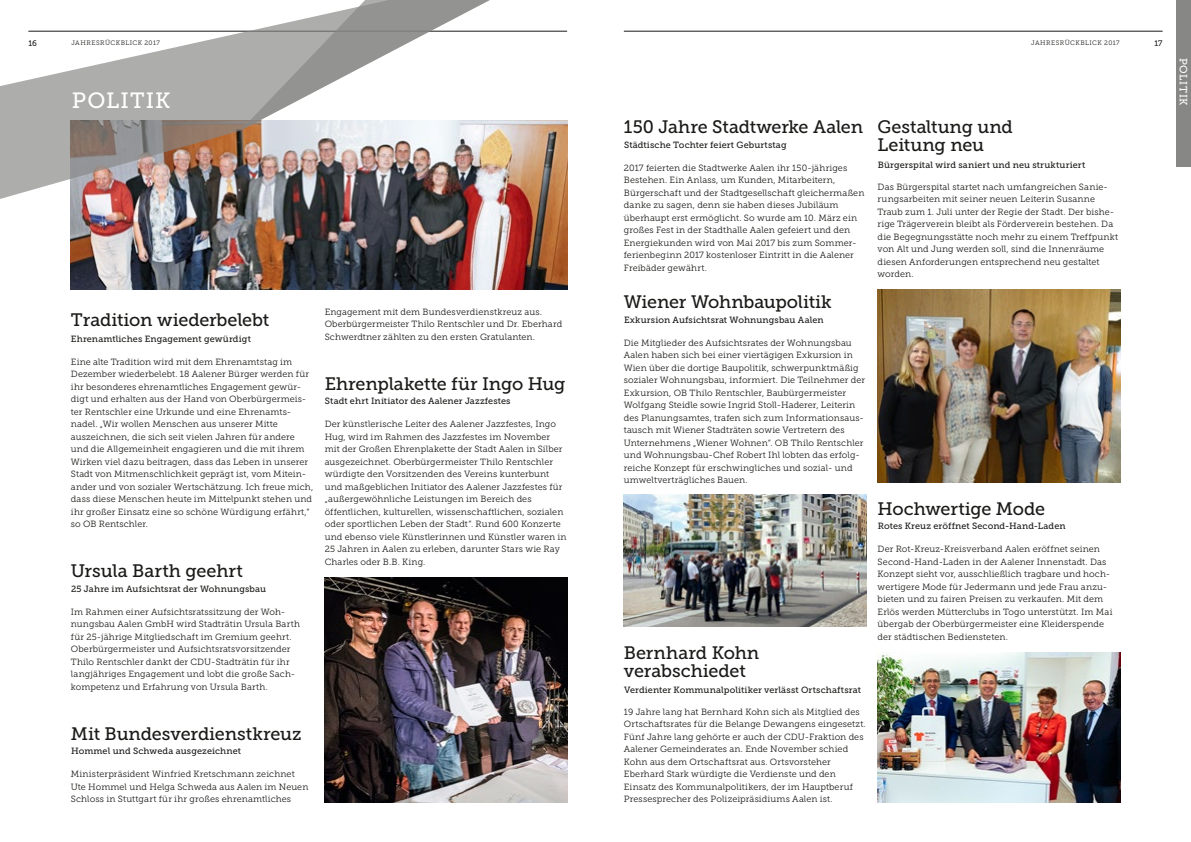
<style>
.page{position:relative;width:1191px;height:842px;background:#fff}
.page>*{position:absolute;margin:0;border:0;box-sizing:border-box;transform-origin:0 0}
.t1{font:22px "Museo Slab 500";letter-spacing:.05em;color:#fff}
.t2{font:18px/18px "Museo Slab 500";letter-spacing:-.01em;color:#1a1a18}
.t3{font:10.5px "Museo Slab 500";letter-spacing:.06em;color:#fff}
.t4{font:9px/12.5px "Museo Slab 300";letter-spacing:.01em;color:#1a1a18}
.t5{font:9px "Museo Slab 500";letter-spacing:.01em;color:#1a1a18}
.t6{font:8px "Museo Slab 500";color:#1a1a18}
.t7{font:6.5px "Museo Slab 300";letter-spacing:.065em;color:#1a1a18}
</style>
<div class="page">
<hr style="left:624px;top:31px;width:538px;height:1px;background:#1a1a18">
<img style="left:71px;top:131px;width:496px;height:159px">
<img style="left:624px;top:495px;width:242px;height:131px">
<img style="left:877px;top:289px;width:243px;height:194px">
<img style="left:325px;top:577px;width:242px;height:225px">
<div style="left:1176px;top:0;width:15px;height:167px;background:#878786"></div>
<img style="left:0;top:30px;width:563px;height:183px">
<svg style="left:240px;top:0;width:395px;height:131px"></svg>
<img style="left:877px;top:652px;width:243px;height:150px">
<p class="t6" style="left:28px;top:38px;width:10px">16</p>
<p class="t7" style="left:71px;top:39px;width:90px">JAHRESRÜCKBLICK 2017</p>
<p class="t7" style="left:1031px;top:39px;width:90px">JAHRESRÜCKBLICK 2017</p>
<p class="t6" style="left:1154px;top:38px;width:10px">17</p>
<h1 class="t1" style="left:72px;top:88px;width:100px">POLITIK</h1>
<h2 class="t2" style="left:71px;top:310px;width:200px">Tradition wiederbelebt</h2>
<p class="t5" style="left:71px;top:334px;width:181px">Ehrenamtliches Engagement gewürdigt</p>
<p class="t4" style="left:71px;top:355px;width:244px">Eine alte Tradition wird mit dem Ehrenamtstag im Dezember wiederbelebt. 18 Aalener Bürger werden für ihr besonderes ehrenamtliches Engagement gewür&shy;digt und erhalten aus der Hand von Oberbürgermeis&shy;ter Rentschler eine Urkunde und eine Ehrenamts&shy;nadel. „Wir wollen Menschen aus unserer Mitte auszeichnen, die sich seit vielen Jahren für andere und die Allgemeinheit engagieren und die mit ihrem Wirken viel dazu beitragen, dass das Leben in unserer Stadt von Mitmenschlichkeit geprägt ist, vom Mitein&shy;ander und von sozialer Wertschätzung. Ich freue mich, dass diese Menschen heute im Mittelpunkt stehen und ihr großer Einsatz eine so schöne Würdigung erfährt,“ so OB Rentschler.</p>
<h2 class="t2" style="left:71px;top:562px;width:174px">Ursula Barth geehrt</h2>
<p class="t5" style="left:71px;top:584px;width:196px">25 Jahre im Aufsichtsrat der Wohnungsbau</p>
<p class="t4" style="left:71px;top:605px;width:230px">Im Rahmen einer Aufsichtsratssitzung der Woh&shy;nungsbau Aalen GmbH wird Stadträtin Ursula Barth für 25-jährige Mitgliedschaft im Gremium geehrt.<br>Oberbürgermeister und Aufsichtsratsvorsitzender Thilo Rentschler dankt der CDU-Stadträtin für ihr langjähriges Engagement und lobt die große Sach&shy;kompetenz und Erfahrung von Ursula Barth.</p>
<h2 class="t2" style="left:71px;top:724px;width:232px">Mit Bundesverdienstkreuz</h2>
<p class="t5" style="left:71px;top:746px;width:171px">Hommel und Schweda ausgezeichnet</p>
<p class="t4" style="left:71px;top:768px;width:239px">Ministerpräsident Winfried Kretschmann zeichnet<br>Ute Hommel und Helga Schweda aus Aalen im Neuen<br>Schloss in Stuttgart für ihr großes ehrenamtliches</p>
<p class="t4" style="left:325px;top:305px;width:239px">Engagement mit dem Bundesverdienstkreuz aus.<br>Oberbürgermeister Thilo Rentschler und Dr. Eberhard<br>Schwerdtner zählten zu den ersten Gratulanten.</p>
<h2 class="t2" style="left:325px;top:374px;width:242px">Ehrenplakette für Ingo Hug</h2>
<p class="t5" style="left:325px;top:396px;width:187px">Stadt ehrt Initiator des Aalener Jazzfestes</p>
<p class="t4" style="left:325px;top:418px;width:243px">Der künstlerische Leiter des Aalener Jazzfestes, Ingo Hug, wird im Rahmen des Jazzfestes im November mit der Großen Ehrenplakette der Stadt Aalen in Silber ausgezeichnet. Oberbürgermeister Thilo Rentschler würdigte den Vorsitzenden des Vereins kunterbunt und maßgeblichen Initiator des Aalener Jazzfestes für „außergewöhnliche Leistungen im Bereich des öffentlichen, kulturellen, wissenschaftlichen, sozialen oder sportlichen Leben der Stadt“. Rund 600 Konzerte und ebenso viele Künstlerinnen und Künstler waren in 25 Jahren in Aalen zu erleben, darunter Stars wie Ray Charles oder B.B. King.</p>
<h2 class="t2" style="left:624px;top:118px;width:241px">150 Jahre Stadtwerke Aalen</h2>
<p class="t5" style="left:624px;top:140px;width:164px">Städtische Tochter feiert Geburtstag</p>
<p class="t4" style="left:624px;top:161px;width:242px">2017 feierten die Stadtwerke Aalen ihr 150-jähriges Bestehen. Ein Anlass, um Kunden, Mitarbeitern, Bürgerschaft und der Stadtgesellschaft gleichermaßen danke zu sagen, denn sie haben dieses Jubiläum überhaupt erst ermöglicht. So wurde am 10. März ein großes Fest in der Stadthalle Aalen gefeiert und den Energiekunden wird von Mai 2017 bis zum Sommer&shy;ferienbeginn 2017 kostenloser Eintritt in die Aalener Freibäder gewährt.</p>
<h2 class="t2" style="left:624px;top:293px;width:209px">Wiener Wohnbaupolitik</h2>
<p class="t5" style="left:624px;top:315px;width:201px">Exkursion Aufsichtsrat Wohnungsbau Aalen</p>
<p class="t4" style="left:624px;top:336px;width:243px">Die Mitglieder des Aufsichtsrates der Wohnungsbau Aalen haben sich bei einer viertägigen Exkursion in Wien über die dortige Baupolitik, schwerpunktmäßig sozialer Wohnungsbau, informiert. Die Teilnehmer der Exkursion, OB Thilo Rentschler, Baubürgermeister Wolfgang Steidle sowie Ingrid Stoll-Haderer, Leiterin des Planungsamtes, trafen sich zum Informationsaus&shy;tausch mit Wiener Stadträten sowie Vertretern des Unternehmens „Wiener Wohnen“. OB Thilo Rentschler und Wohnungsbau-Chef Robert Ihl lobten das erfolg&shy;reiche Konzept für erschwingliches und sozial- und umweltverträgliches Bauen.</p>
<h2 class="t2" style="left:624px;top:644px;width:137px">Bernhard Kohn verabschiedet</h2>
<p class="t5" style="left:624px;top:685px;width:238px">Verdienter Kommunalpolitiker verlässt Ortschaftsrat</p>
<p class="t4" style="left:624px;top:705px;width:243px">19 Jahre lang hat Bernhard Kohn sich als Mitglied des Ortschaftsrates für die Belange Dewangens eingesetzt.<br>Fünf Jahre lang gehörte er auch der CDU-Fraktion des Aalener Gemeinderates an. Ende November schied Kohn aus dem Ortschaftsrat aus. Ortsvorsteher Eberhard Stark würdigte die Verdienste und den Einsatz des Kommunalpolitikers, der im Hauptberuf Pressesprecher des Polizeipräsidiums Aalen ist.</p>
<h2 class="t2" style="left:877px;top:118px;width:137px">Gestaltung und<br>Leitung neu</h2>
<p class="t5" style="left:878px;top:159px;width:209px">Bürgerspital wird saniert und neu strukturiert</p>
<p class="t4" style="left:877px;top:180px;width:242px">Das Bürgerspital startet nach umfangreichen Sanie&shy;rungsarbeiten mit seiner neuen Leiterin Susanne Traub zum 1. Juli unter der Regie der Stadt. Der bishe&shy;rige Trägerverein bleibt als Förderverein bestehen. Da die Begegnungsstätte noch mehr zu einem Treffpunkt von Alt und Jung werden soll, sind die Innenräume diesen Anforderungen entsprechend neu gestaltet worden.</p>
<h2 class="t2" style="left:877px;top:499px;width:169px">Hochwertige Mode</h2>
<p class="t5" style="left:878px;top:521px;width:189px">Rotes Kreuz eröffnet Second-Hand-Laden</p>
<p class="t4" style="left:877px;top:543px;width:236px">Der Rot-Kreuz-Kreisverband Aalen eröffnet seinen Second-Hand-Laden in der Aalener Innenstadt. Das Konzept sieht vor, ausschließlich tragbare und hoch&shy;wertigere Mode für Jedermann und jede Frau anzu&shy;bieten und zu fairen Preisen zu verkaufen. Mit dem Erlös werden Mütterclubs in Togo unterstützt. Im Mai übergab der Oberbürgermeister eine Kleiderspende der städtischen Bediensteten.</p>
<p class="t3" style="left:1189px;top:58px;width:49px;rotate:90deg">POLITIK</p>
</div>
